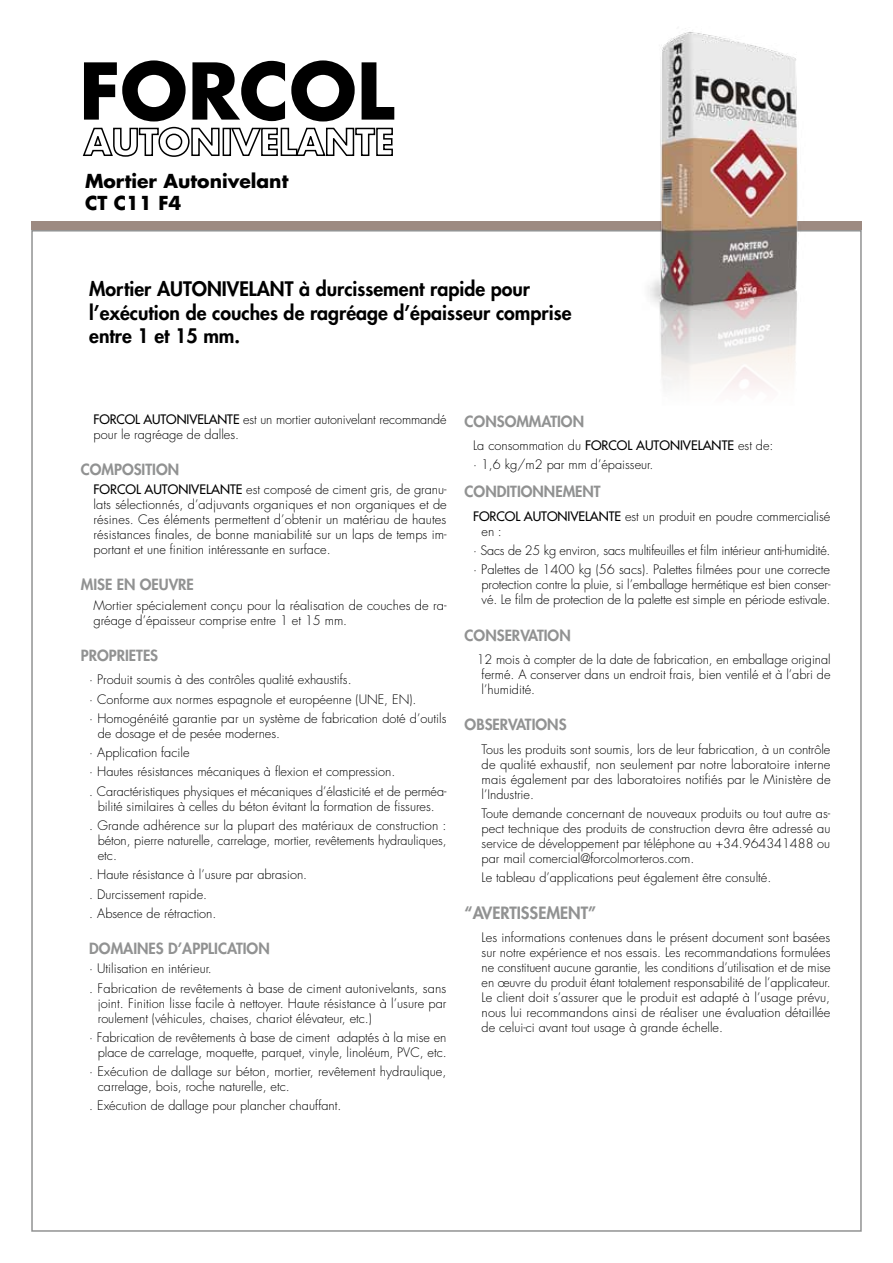
<style>
.page{position:relative;width:893px;height:1263px;background:#fff}
.page>*{position:absolute;margin:0;border:0;box-sizing:border-box;transform-origin:0 0}
.t1{font:700 75.9px "Futura";color:#000}
.t2{font:800 19.5px/23.4px "Futura";color:#000}
.t3{font:700 18.75px/22.5px "Futura";color:#000}
.t4{font:800 16.5px "Futura";color:#919292}
.t5{font:800 15px "Futura";color:#919292}
.t6{font:300 12.75px/15px "Futura";color:#000}
.s1{font-weight:400}
</style>
<div class="page">
<div style="left:31px;top:222px;width:831px;height:8px;background:#9d8a81"></div>
<img style="left:486px;top:32px;width:353px;height:357px">
<svg style="left:82px;top:126px;width:138px;height:31px"></svg>
<div style="left:223px;top:128px;width:8px;height:28px;border:2px solid #000"></div>
<svg style="left:230px;top:127px;width:163px;height:29px"></svg>
<h1 class="t1" style="left:79px;top:38px;width:317px">FORCOL</h1>
<h3 class="t3" style="left:85px;top:169px;width:205px">Mortier Autonivelant<br>CT C11 F4</h3>
<h2 class="t2" style="left:89px;top:277px;width:484px">Mortier AUTONIVELANT à durcissement rapide pour l’exécution de couches de ragréage d’épaisseur comprise entre 1 et 15 mm.</h2>
<p class="t6" style="left:94px;top:412px;width:355px"><span class="s1">FORCOL AUTONIVELANTE</span> est un mortier autonivelant recommandé pour le ragréage de dalles.</p>
<p class="t5" style="left:81px;top:459px;width:100px">COMPOSITION</p>
<p class="t6" style="left:94px;top:482px;width:355px;text-align:justify"><span class="s1">FORCOL AUTONIVELANTE</span> est composé de ciment gris, de granu&shy;lats sélectionnés, d’adjuvants organiques et non organiques et de résines. Ces éléments permettent d’obtenir un matériau de hautes résistances finales, de bonne maniabilité sur un laps de temps im&shy;portant et une finition intéressante en surface.</p>
<p class="t5" style="left:81px;top:575px;width:115px">MISE EN OEUVRE</p>
<p class="t6" style="left:94px;top:598px;width:354px">Mortier spécialement conçu pour la réalisation de couches de ra&shy;gréage d’épaisseur comprise entre 1 et 15 mm.</p>
<p class="t5" style="left:81px;top:645px;width:79px">PROPRIETES</p>
<p class="t6" style="left:89px;top:670px;width:359px;line-height:19.2px">· Produit soumis à des contrôles qualité exhaustifs.<br>· Conforme aux normes espagnole et européenne (UNE, EN).<br>· Homogénéité garantie par un système de fabrication doté d’outils</p>
<p class="t6" style="left:89px;top:724px;width:359px;line-height:19.2px;text-indent:9px">de dosage et de pesée modernes.<br>· Application facile<br>· Hautes résistances mécaniques à flexion et compression.<br>. Caractéristiques physiques et mécaniques d’élasticité et de perméa-</p>
<p class="t6" style="left:89px;top:797px;width:359px;line-height:19.2px;text-align:center">bilité similaires à celles du béton évitant la formation de fissures.<br>. Grande adhérence sur la plupart des matériaux de construction :</p>
<p class="t6" style="left:98px;top:833px;width:350px">béton, pierre naturelle, carrelage, mortier, revêtements hydrauliques, etc.</p>
<p class="t6" style="left:89px;top:865px;width:219px;line-height:19.2px">. Haute résistance à l’usure par abrasion. . Durcissement rapide.<br>. Absence de rétraction.</p>
<p class="t5" style="left:89px;top:938px;width:182px">DOMAINES D’APPLICATION</p>
<p class="t6" style="left:89px;top:959px;width:359px;line-height:19.2px">· Utilisation en intérieur.<br>. Fabrication de revêtements à base de ciment autonivelants, sans</p>
<p class="t6" style="left:98px;top:995px;width:350px">joint. Finition lisse facile à nettoyer. Haute résistance à l’usure par roulement (véhicules, chaises, chariot élévateur, etc.)</p>
<p class="t6" style="left:89px;top:1030px;width:359px;text-align:right">· Fabrication de revêtements à base de ciment adaptés à la mise en place de carrelage, moquette, parquet, vinyle, linoléum, PVC, etc.</p>
<p class="t6" style="left:98px;top:1064px;width:350px;text-indent:-9px">· Exécution de dallage sur béton, mortier, revêtement hydraulique, carrelage, bois, roche naturelle, etc.</p>
<p class="t6" style="left:89px;top:1098px;width:254px">. Exécution de dallage pour plancher chauffant.</p>
<p class="t5" style="left:465px;top:411px;width:121px">CONSOMMATION</p>
<p class="t6" style="left:473px;top:436px;width:302px;line-height:19.2px">La consommation du <span class="s1">FORCOL AUTONIVELANTE</span> est de: · 1,6 kg/m2 par mm d’épaisseur.</p>
<p class="t5" style="left:465px;top:482px;width:138px">CONDITIONNEMENT</p>
<p class="t6" style="left:482px;top:509px;width:350px;text-indent:-9px"><span class="s1">FORCOL AUTONIVELANTE</span> est un produit en poudre commercialisé en :</p>
<p class="t6" style="left:473px;top:541px;width:359px;line-height:19.2px">· Sacs de 25 kg environ, sacs multifeuilles et film intérieur anti-humidité. · Palettes de 1400 kg (56 sacs). Palettes filmées pour une correcte</p>
<p class="t6" style="left:482px;top:577px;width:350px">protection contre la pluie, si l’emballage hermétique est bien conser&shy;vé. Le film de protection de la palette est simple en période estivale.</p>
<p class="t5" style="left:465px;top:625px;width:108px">CONSERVATION</p>
<p class="t6" style="left:482px;top:652px;width:350px;text-align:justify;text-indent:-5px">12 mois à compter de la date de fabrication, en emballage original fermé. A conserver dans un endroit frais, bien ventilé et à l’abri de l’humidité.</p>
<p class="t5" style="left:465px;top:715px;width:103px">OBSERVATIONS</p>
<p class="t6" style="left:482px;top:742px;width:351px;text-align:justify">Tous les produits sont soumis, lors de leur fabrication, à un contrôle de qualité exhaustif, non seulement par notre laboratoire interne mais également par des laboratoires notifiés par le Ministère de l’Industrie.</p>
<p class="t6" style="left:482px;top:806px;width:350px;text-align:justify">Toute demande concernant de nouveaux produits ou tout autre as&shy;pect technique des produits de construction devra être adressé au service de développement par téléphone au +34.964341488 ou par mail comercial@forcolmorteros.com.</p>
<p class="t6" style="left:482px;top:870px;width:291px">Le tableau d’applications peut également être consulté.</p>
<p class="t4" style="left:465px;top:901px;width:133px">“AVERTISSEMENT”</p>
<p class="t6" style="left:482px;top:930px;width:351px;text-align:justify">Les informations contenues dans le présent document sont basées sur notre expérience et nos essais. Les recommandations formulées ne constituent aucune garantie, les conditions d’utilisation et de mise en œuvre du produit étant totalement responsabilité de l’applicateur.<br>Le client doit s’assurer que le produit est adapté à l’usage prévu, nous lui recommandons ainsi de réaliser une évaluation détaillée de celui-ci avant tout usage à grande échelle.</p>
</div>
